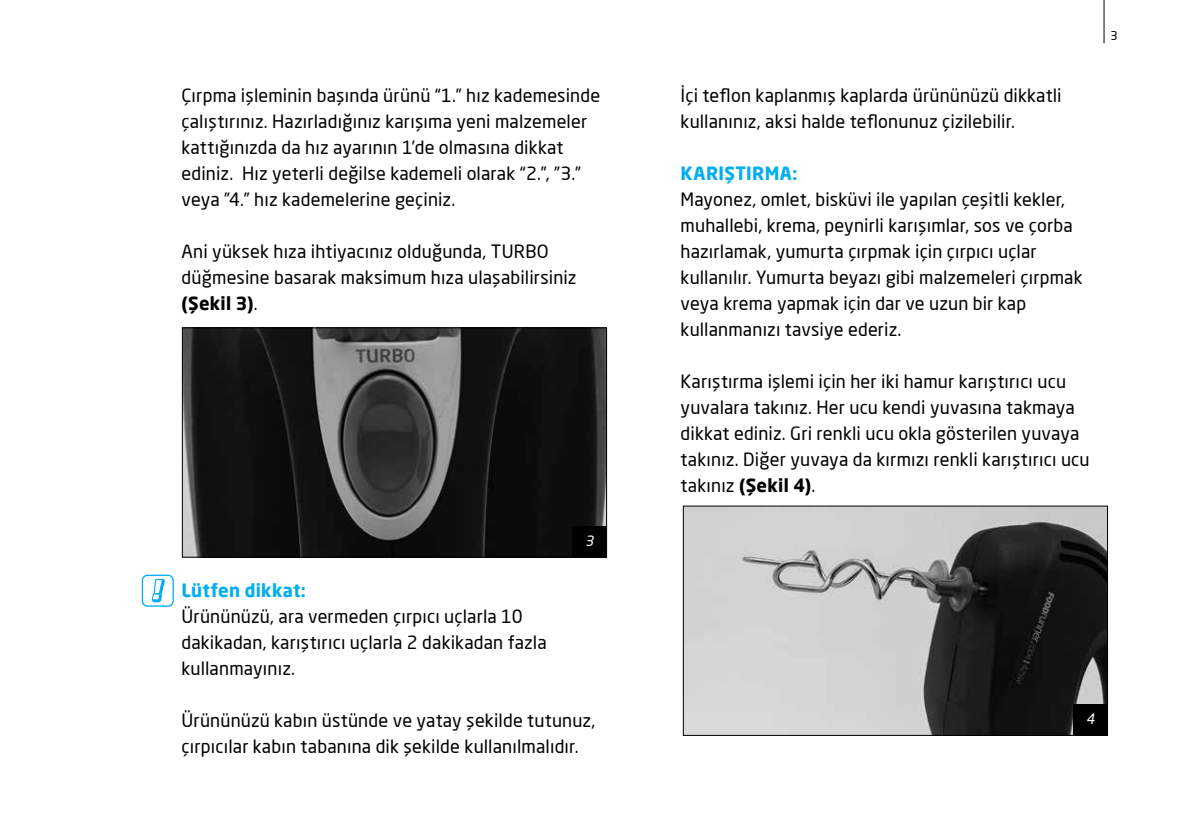
<style>
.page{position:relative;width:1191px;height:840px;background:#fff}
.page>*{position:absolute;margin:0;border:0;box-sizing:border-box;transform-origin:0 0}
.t1{font:18px/26px "Neo Sans Pro";letter-spacing:.01em;color:#000}
.t2{font:700 18px "Neo Sans Pro";letter-spacing:.015em;color:#00aeef}
.t3{font:italic 14px "Neo Sans Pro";color:#fff}
.t4{font:12px "Neo Sans Pro";color:#000}
.s1{font-weight:700}
</style>
<div class="page">
<hr style="left:1103px;top:0;width:1px;height:43px;background:#000">
<img style="left:685px;top:507px;width:420px;height:226px">
<div style="left:683px;top:505px;width:424px;height:230px;border:1px solid #000"></div>
<div style="left:1072px;top:703px;width:35px;height:32px;background:#000"></div>
<img style="left:184px;top:329px;width:421px;height:226px">
<div style="left:182px;top:327px;width:425px;height:230px;border:1px solid #000"></div>
<div style="left:572px;top:525px;width:35px;height:32px;background:#000"></div>
<svg style="left:142px;top:574px;width:32px;height:32px"></svg>
<p class="t1" style="left:181px;top:82px;width:420px">Çırpma işleminin başında ürünü “1.” hız kademesinde çalıştırınız. Hazırladığınız karışıma yeni malzemeler kattığınızda da hız ayarının 1’de olmasına dikkat ediniz. Hız yeterli değilse kademeli olarak “2.”, ”3.” veya ”4.” hız kademelerine geçiniz.</p>
<p class="t1" style="left:181px;top:238px;width:397px">Ani yüksek hıza ihtiyacınız olduğunda, TURBO düğmesine basarak maksimum hıza ulaşabilirsiniz <span class="s1">(Şekil 3)</span>.</p>
<p class="t3" style="left:585px;top:531px;width:10px">3</p>
<p class="t2" style="left:181px;top:578px;width:126px">Lütfen dikkat:</p>
<p class="t1" style="left:181px;top:602px;width:367px">Ürününüzü, ara vermeden çırpıcı uçlarla 10 dakikadan, karıştırıcı uçlarla 2 dakikadan fazla kullanmayınız.</p>
<p class="t1" style="left:181px;top:706px;width:415px">Ürününüzü kabın üstünde ve yatay şekilde tutunuz, çırpıcılar kabın tabanına dik şekilde kullanılmalıdır.</p>
<p class="t1" style="left:680px;top:82px;width:383px">İçi teflon kaplanmış kaplarda ürününüzü dikkatli kullanınız, aksi halde teflonunuz çizilebilir.</p>
<p class="t2" style="left:680px;top:162px;width:118px">KARIŞTIRMA:</p>
<p class="t1" style="left:680px;top:186px;width:403px">Mayonez, omlet, bisküvi ile yapılan çeşitli kekler, muhallebi, krema, peynirli karışımlar, sos ve çorba hazırlamak, yumurta çırpmak için çırpıcı uçlar kullanılır. Yumurta beyazı gibi malzemeleri çırpmak veya krema yapmak için dar ve uzun bir kap kullanmanızı tavsiye ederiz.</p>
<p class="t1" style="left:680px;top:368px;width:410px">Karıştırma işlemi için her iki hamur karıştırıcı ucu yuvalara takınız. Her ucu kendi yuvasına takmaya dikkat ediniz. Gri renkli ucu okla gösterilen yuvaya takınız. Diğer yuvaya da kırmızı renkli karıştırıcı ucu takınız <span class="s1">(Şekil 4)</span>.</p>
<p class="t4" style="left:1110px;top:28px;width:9px">3</p>
<p class="t3" style="left:1086px;top:709px;width:10px">4</p>
</div>
